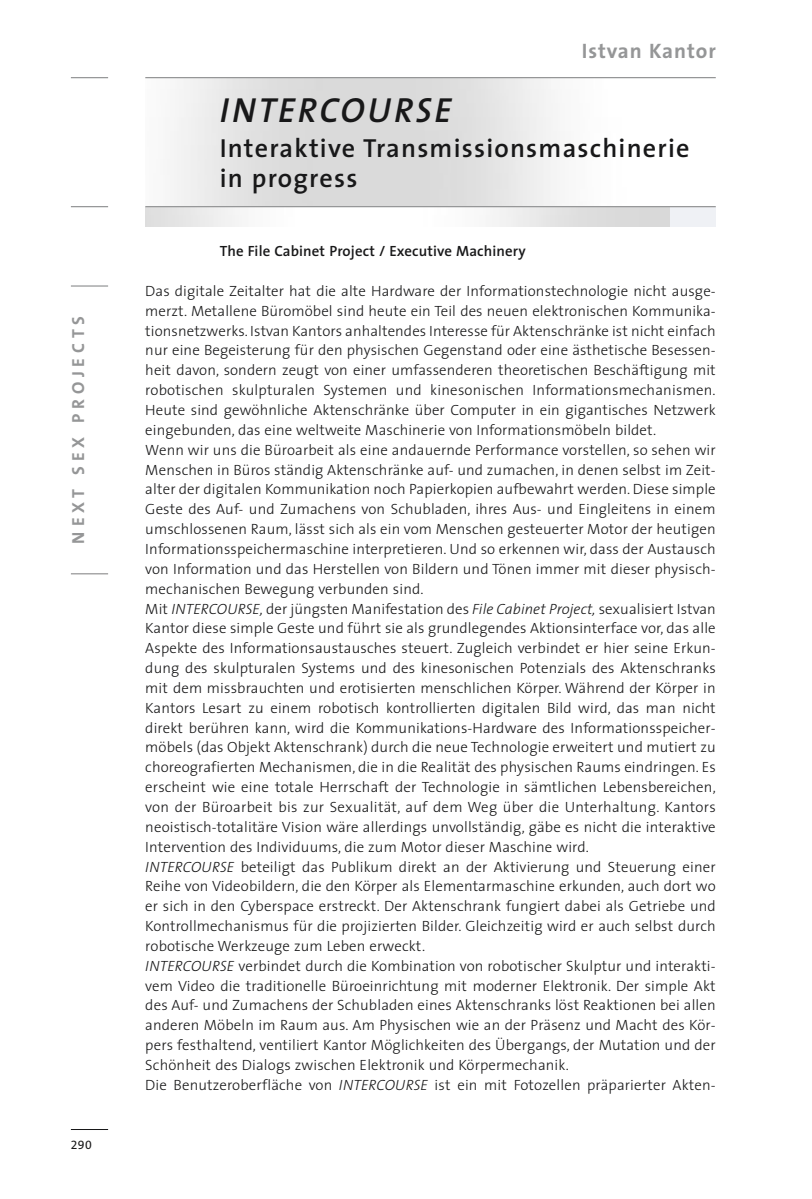
<style>
.page{position:relative;width:812px;height:1199px;background:#fff}
.page>*{position:absolute;margin:0;border:0;box-sizing:border-box;transform-origin:0 0}
.t1{font:italic 600 35px "The Sans";letter-spacing:.075em;color:#181819}
.t2{font:600 26.25px/29.8px "The Sans";letter-spacing:.045em;color:#181819}
.t3{font:700 21px "The Sans";letter-spacing:.045em;color:#959697}
.t4{font:700 17.5px "The Sans";letter-spacing:.27em;color:#959697}
.t5{font:300 14.88px/19.8px "The Sans";letter-spacing:.01em;color:#181819}
.t6{font:600 14.88px "The Sans";letter-spacing:.01em;color:#181819}
.t7{font:12.25px "The Sans Expert";color:#181819}
.s1{font-style:italic}
</style>
<div class="page">
<hr style="left:71px;top:1129px;width:37px;height:1px;background:#181819">
<hr style="left:71px;top:285px;width:37px;height:2px;background:#959697">
<hr style="left:71px;top:573px;width:37px;height:1px;background:#959697">
<hr style="left:71px;top:206px;width:37px;height:1px;background:#959697">
<hr style="left:71px;top:77px;width:37px;height:1px;background:#959697">
<hr style="left:145px;top:206px;width:571px;height:1px;background:#959697">
<hr style="left:145px;top:77px;width:571px;height:1px;background:#959697">
<p class="t4" style="left:71px;top:544px;width:229px;rotate:-90deg">NEXT SEX PROJECTS</p>
<p class="t7" style="left:71px;top:1138px;width:22px">290</p>
<h3 class="t3" style="left:582px;top:42px;width:136px">Istvan Kantor</h3>
<h1 class="t1" style="left:220px;top:97px;width:233px">INTERCOURSE</h1>
<h2 class="t2" style="left:220px;top:136px;width:471px">Interaktive Transmissionsmaschinerie in progress</h2>
<p class="t6" style="left:220px;top:245px;width:307px">The File Cabinet Project / Executive Machinery</p>
<p class="t5" style="left:145px;top:282px;width:572px">Das digitale Zeitalter hat die alte Hardware der Informationstechnologie nicht ausge&shy;merzt. Metallene Büromöbel sind heute ein Teil des neuen elektronischen Kommunika&shy;tionsnetzwerks. Istvan Kantors anhaltendes Interesse für Aktenschränke ist nicht einfach nur eine Begeisterung für den physischen Gegenstand oder eine ästhetische Besessen&shy;heit davon, sondern zeugt von einer umfassenderen theoretischen Beschäftigung mit robotischen skulpturalen Systemen und kinesonischen Informationsmechanismen.<br>Heute sind gewöhnliche Aktenschränke über Computer in ein gigantisches Netzwerk eingebunden, das eine weltweite Maschinerie von Informationsmöbeln bildet.<br>Wenn wir uns die Büroarbeit als eine andauernde Performance vorstellen, so sehen wir Menschen in Büros ständig Aktenschränke auf- und zumachen, in denen selbst im Zeit&shy;alter der digitalen Kommunikation noch Papierkopien aufbewahrt werden. Diese simple Geste des Auf- und Zumachens von Schubladen, ihres Aus- und Eingleitens in einem umschlossenen Raum, lässt sich als ein vom Menschen gesteuerter Motor der heutigen Informationsspeichermaschine interpretieren. Und so erkennen wir, dass der Austausch von Information und das Herstellen von Bildern und Tönen immer mit dieser physisch&shy;mechanischen Bewegung verbunden sind.<br>Mit <span class="s1">INTERCOURSE,</span> der jüngsten Manifestation des <span class="s1">File Cabinet Project,</span> sexualisiert Istvan Kantor diese simple Geste und führt sie als grundlegendes Aktionsinterface vor, das alle Aspekte des Informationsaustausches steuert. Zugleich verbindet er hier seine Erkun&shy;dung des skulpturalen Systems und des kinesonischen Potenzials des Aktenschranks mit dem missbrauchten und erotisierten menschlichen Körper. Während der Körper in Kantors Lesart zu einem robotisch kontrollierten digitalen Bild wird, das man nicht direkt berühren kann, wird die Kommunikations-Hardware des Informationsspeicher&shy;möbels (das Objekt Aktenschrank) durch die neue Technologie erweitert und mutiert zu choreografierten Mechanismen, die in die Realität des physischen Raums eindringen. Es erscheint wie eine totale Herrschaft der Technologie in sämtlichen Lebensbereichen, von der Büroarbeit bis zur Sexualität, auf dem Weg über die Unterhaltung. Kantors neoistisch-totalitäre Vision wäre allerdings unvollständig, gäbe es nicht die interaktive Intervention des Individuums, die zum Motor dieser Maschine wird.<br><span class="s1">INTERCOURSE</span> beteiligt das Publikum direkt an der Aktivierung und Steuerung einer Reihe von Videobildern, die den Körper als Elementarmaschine erkunden, auch dort wo er sich in den Cyberspace erstreckt. Der Aktenschrank fungiert dabei als Getriebe und Kontrollmechanismus für die projizierten Bilder. Gleichzeitig wird er auch selbst durch robotische Werkzeuge zum Leben erweckt.<br><span class="s1">INTERCOURSE</span> verbindet durch die Kombination von robotischer Skulptur und interakti&shy;vem Video die traditionelle Büroeinrichtung mit moderner Elektronik. Der simple Akt des Auf- und Zumachens der Schubladen eines Aktenschranks löst Reaktionen bei allen anderen Möbeln im Raum aus. Am Physischen wie an der Präsenz und Macht des Kör&shy;pers festhaltend, ventiliert Kantor Möglichkeiten des Übergangs, der Mutation und der Schönheit des Dialogs zwischen Elektronik und Körpermechanik.<br>Die Benutzeroberfläche von <span class="s1">INTERCOURSE</span> ist ein mit Fotozellen präparierter Akten-</p>
</div>
